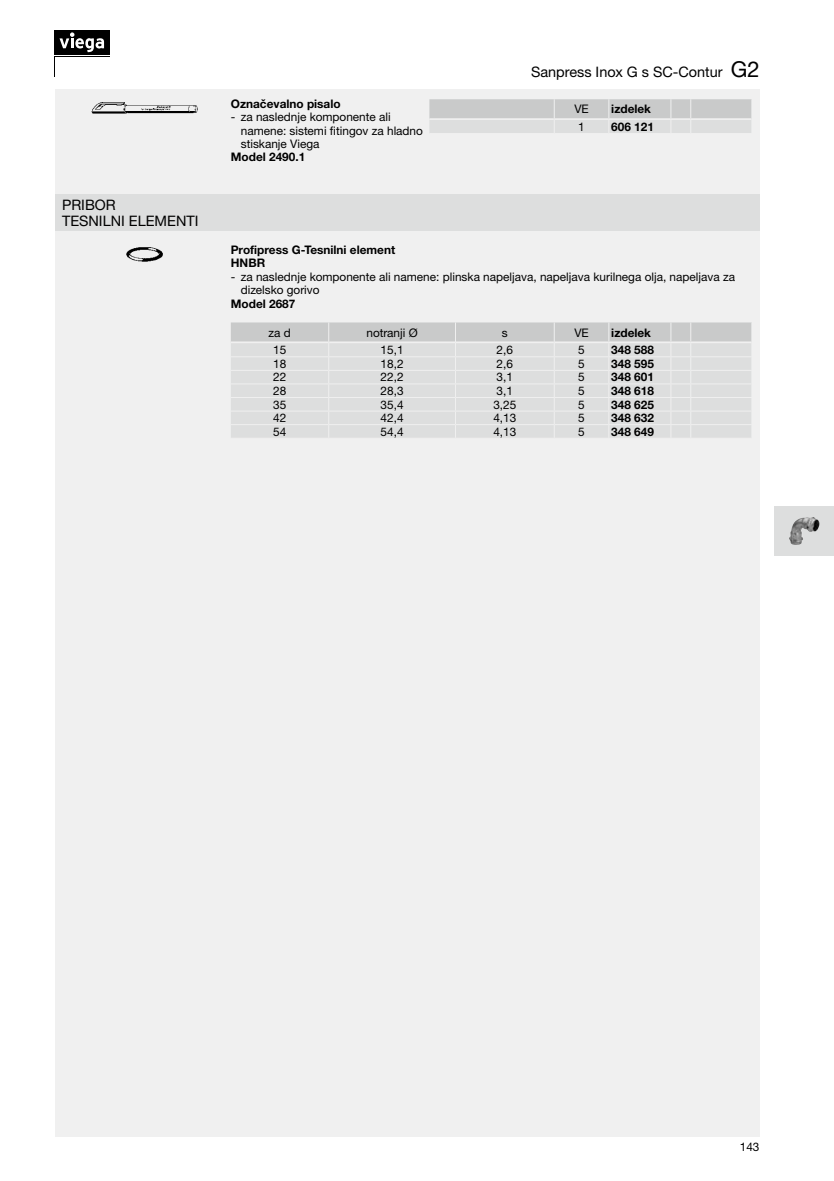
<style>
.page{position:relative;width:834px;height:1181px;background:#fff}
.page>*{position:absolute;margin:0;border:0;box-sizing:border-box;transform-origin:0 0}
.t1{font:14.35px/16.3px "M Ying Hei PR Cfor Viega W4";color:#000}
.t2{font:11.9px/13.5px "M Ying Hei PR Cfor Viega W4";color:#000}
.t3{font:11.9px/13.5px "M Ying Hei PR Cfor Viega W7";color:#000}
.s1{font-size:21.88px}
</style>
<div class="page">
<div style="left:55px;top:89px;width:704px;height:1047px;background:#f0f0f0"></div>
<div style="left:55px;top:30px;width:55px;height:24px;background:#000"></div>
<svg style="left:59px;top:32px;width:45px;height:20px"></svg>
<svg style="left:55px;top:56px;width:55px;height:1px"></svg>
<div style="left:774px;top:506px;width:59px;height:50px;background:#dddede"></div>
<img style="left:789px;top:517px;width:30px;height:28px">
<img style="left:91px;top:102px;width:107px;height:12px">
<svg style="left:429px;top:99px;width:323px;height:34px;background:#d3d4d4"></svg>
<div style="left:55px;top:195px;width:704px;height:36px;background:#dddede"></div>
<img style="left:126px;top:247px;width:37px;height:15px">
<svg style="left:231px;top:322px;width:521px;height:116px;background:#dbdcdc"></svg>
<p class="t1" style="left:62px;top:196px;width:138px">PRIBOR<br>TESNILNI ELEMENTI</p>
<p class="t3" style="left:231px;top:97px;width:111px">Označevalno pisalo</p>
<p class="t2" style="left:241px;top:110px;width:184px;text-indent:-10px">- za naslednje komponente ali namene: sistemi fitingov za hladno stiskanje Viega</p>
<p class="t3" style="left:231px;top:150px;width:76px">Model 2490.1</p>
<p class="t1" style="left:531px;top:64px;width:230px">Sanpress Inox G s SC-Contur <span class="s1">G2</span></p>
<p class="t2" style="left:574px;top:102px;width:16px">VE</p>
<p class="t3" style="left:611px;top:102px;width:41px">izdelek</p>
<p class="t2" style="left:578px;top:120px;width:8px">1</p>
<p class="t3" style="left:611px;top:120px;width:44px">606 121</p>
<p class="t3" style="left:231px;top:243px;width:166px">-Profipress -G-Tesnilni element<br>HNBR</p>
<p class="t2" style="left:241px;top:270px;width:495px;text-indent:-10px">- za naslednje komponente ali namene: plinska napeljava, napeljava kurilnega olja, napeljava za dizelsko gorivo</p>
<p class="t3" style="left:231px;top:296px;width:66px">Model 2687</p>
<p class="t2" style="left:268px;top:325px;width:24px">za d</p>
<p class="t2" style="left:366px;top:325px;width:53px">notranji Ø</p>
<p class="t2" style="left:502px;top:325px;width:7px">s</p>
<p class="t2" style="left:574px;top:325px;width:16px">VE</p>
<p class="t3" style="left:611px;top:325px;width:41px">izdelek</p>
<p class="t2" style="left:273px;top:343px;width:15px">15</p>
<p class="t2" style="left:380px;top:343px;width:24px">15,1</p>
<p class="t2" style="left:496px;top:343px;width:18px">2,6</p>
<p class="t2" style="left:578px;top:343px;width:8px">5</p>
<p class="t3" style="left:611px;top:343px;width:44px">348 588</p>
<p class="t2" style="left:273px;top:357px;width:15px">18</p>
<p class="t2" style="left:380px;top:357px;width:24px">18,2</p>
<p class="t2" style="left:496px;top:357px;width:18px">2,6</p>
<p class="t2" style="left:578px;top:357px;width:8px">5</p>
<p class="t3" style="left:611px;top:357px;width:44px">348 595</p>
<p class="t2" style="left:273px;top:370px;width:15px">22</p>
<p class="t2" style="left:380px;top:370px;width:24px">22,2</p>
<p class="t2" style="left:496px;top:370px;width:18px">3,1</p>
<p class="t2" style="left:578px;top:370px;width:8px">5</p>
<p class="t3" style="left:611px;top:370px;width:44px">348 601</p>
<p class="t2" style="left:273px;top:384px;width:15px">28</p>
<p class="t2" style="left:380px;top:384px;width:24px">28,3</p>
<p class="t2" style="left:496px;top:384px;width:18px">3,1</p>
<p class="t2" style="left:578px;top:384px;width:8px">5</p>
<p class="t3" style="left:611px;top:384px;width:44px">348 618</p>
<p class="t2" style="left:273px;top:397px;width:15px">35</p>
<p class="t2" style="left:380px;top:397px;width:24px">35,4</p>
<p class="t2" style="left:493px;top:397px;width:24px">3,25</p>
<p class="t2" style="left:578px;top:397px;width:8px">5</p>
<p class="t3" style="left:611px;top:397px;width:44px">348 625</p>
<p class="t2" style="left:273px;top:411px;width:15px">42</p>
<p class="t2" style="left:380px;top:411px;width:24px">42,4</p>
<p class="t2" style="left:493px;top:411px;width:24px">4,13</p>
<p class="t2" style="left:578px;top:411px;width:8px">5</p>
<p class="t3" style="left:611px;top:411px;width:44px">348 632</p>
<p class="t2" style="left:273px;top:424px;width:15px">54</p>
<p class="t2" style="left:380px;top:424px;width:24px">54,4</p>
<p class="t2" style="left:493px;top:424px;width:24px">4,13</p>
<p class="t2" style="left:578px;top:424px;width:8px">5</p>
<p class="t3" style="left:611px;top:424px;width:44px">348 649</p>
<p class="t2" style="left:739px;top:1140px;width:21px">143</p>
</div>
